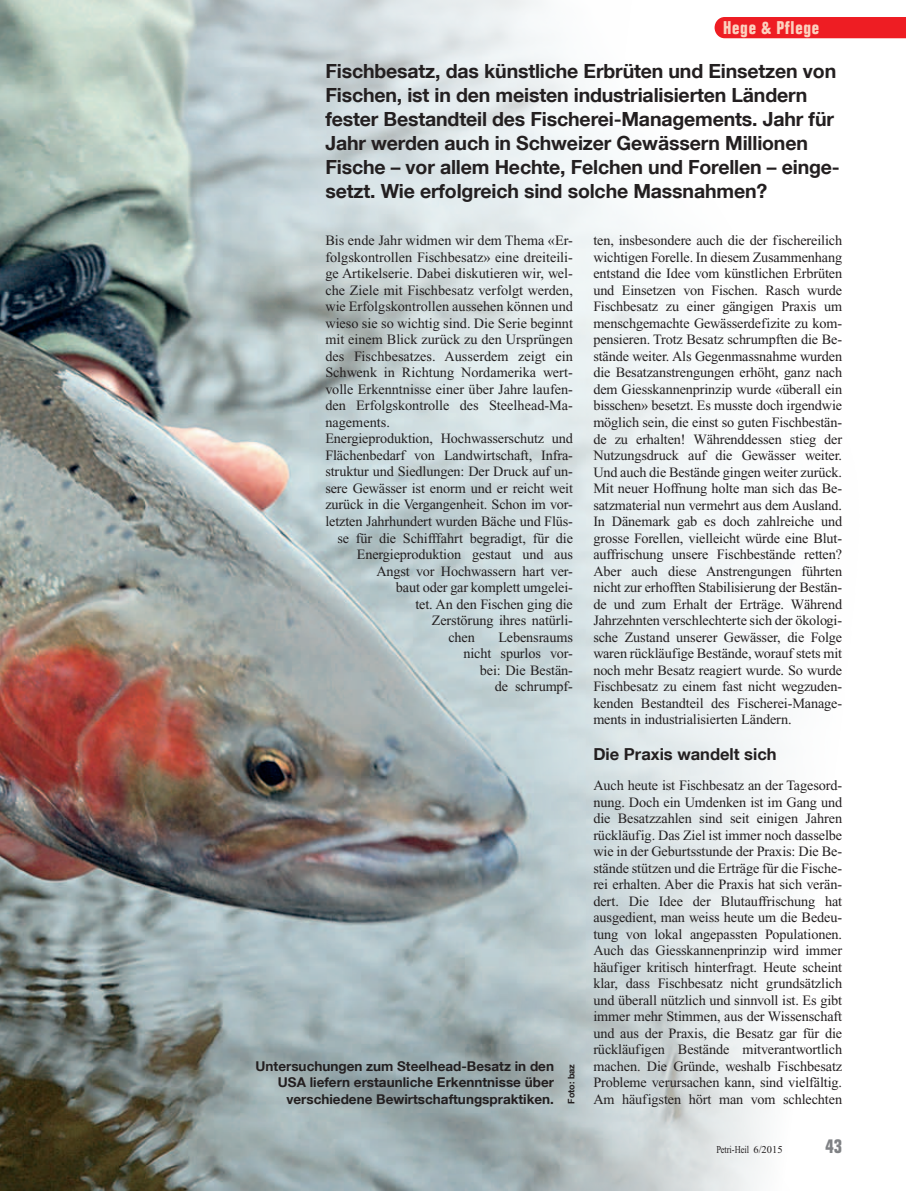
<style>
.page{position:relative;width:906px;height:1191px;background:#fff}
.page>*{position:absolute;margin:0;border:0;box-sizing:border-box;transform-origin:0 0}
.t1{font:700 19.5px/24px "Helvetica Neue LT Com";letter-spacing:-.01em;color:#231f20}
.t2{font:700 condensed 19.5px "Folio Std";color:#808285}
.t3{font:700 condensed 18px "Folio Std";letter-spacing:.04em;color:#fcd2c0}
.t4{font:700 16.5px "Helvetica Neue LT Com";color:#231f20}
.t5{font:14.25px/16.5px "Times";letter-spacing:-.01em;color:#231f20;text-align:justify}
.t6{font:700 13.5px/16.5px "Helvetica Neue LT Com";color:#231f20;text-align:right}
.t7{font:10.5px "Times";color:#231f20;scale:.8 1}
.t8{font:700 9px "Helvetica Neue LT Com";color:#231f20}
</style>
<div class="page">
<img style="left:0;top:0;width:906px;height:1191px">
<div style="left:714px;top:17px;width:192px;height:21px;background:#ee1d23"></div>
<p class="t3" style="left:723px;top:18px;width:98px">Hege &amp; Pflege</p>
<p class="t1" style="left:325px;top:58px;width:516px">Fischbesatz, das künstliche Erbrüten und Einsetzen von Fischen, ist in den meisten industrialisierten Ländern fester Bestandteil des Fischerei-Managements. Jahr für Jahr werden auch in Schweizer Gewässern Millionen Fische – vor allem Hechte, Felchen und Forellen – einge&shy;setzt. Wie erfolgreich sind solche Massnahmen?</p>
<p class="t5" style="left:325px;top:232px;width:249px">Bis ende Jahr widmen wir dem Thema «Er-</p>
<p class="t5" style="left:325px;top:249px;width:249px">folgskontrollen Fischbesatz» eine dreiteili-</p>
<p class="t5" style="left:325px;top:265px;width:249px">ge Artikelserie. Dabei diskutieren wir, wel-</p>
<p class="t5" style="left:325px;top:282px;width:249px">che Ziele mit Fischbesatz verfolgt werden,</p>
<p class="t5" style="left:325px;top:298px;width:249px">wie Erfolgskontrollen aussehen können und</p>
<p class="t5" style="left:325px;top:315px;width:249px">wieso sie so wichtig sind. Die Serie beginnt</p>
<p class="t5" style="left:325px;top:331px;width:249px">mit einem Blick zurück zu den Ursprüngen</p>
<p class="t5" style="left:325px;top:348px;width:249px">des Fischbesatzes. Ausserdem zeigt ein</p>
<p class="t5" style="left:325px;top:364px;width:249px">Schwenk in Richtung Nordamerika wert-</p>
<p class="t5" style="left:325px;top:381px;width:249px">volle Erkenntnisse einer über Jahre laufen-</p>
<p class="t5" style="left:325px;top:397px;width:249px">den Erfolgskontrolle des Steelhead-Ma-</p>
<p class="t5" style="left:325px;top:414px;width:66px">nagements.</p>
<p class="t5" style="left:325px;top:430px;width:249px">Energieproduktion, Hochwasserschutz und</p>
<p class="t5" style="left:325px;top:447px;width:249px">Flächenbedarf von Landwirtschaft, Infra-</p>
<p class="t5" style="left:325px;top:463px;width:249px">struktur und Siedlungen: Der Druck auf un-</p>
<p class="t5" style="left:325px;top:480px;width:249px">sere Gewässer ist enorm und er reicht weit</p>
<p class="t5" style="left:325px;top:496px;width:249px">zurück in die Vergangenheit. Schon im vor-</p>
<p class="t5" style="left:325px;top:513px;width:249px">letzten Jahrhundert wurden Bäche und Flüs-</p>
<p class="t5" style="left:337px;top:529px;width:237px">se für die Schifffahrt begradigt, für die</p>
<p class="t5" style="left:357px;top:546px;width:218px">Energieproduktion gestaut und aus</p>
<p class="t5" style="left:376px;top:562px;width:198px">Angst vor Hochwassern hart ver-</p>
<p class="t5" style="left:396px;top:579px;width:178px">baut oder gar komplett umgelei-</p>
<p class="t5" style="left:415px;top:595px;width:159px">tet. An den Fischen ging die</p>
<p class="t5" style="left:432px;top:612px;width:143px">Zerstörung ihres natürli-</p>
<p class="t5" style="left:448px;top:628px;width:28px">chen</p>
<p class="t5" style="left:463px;top:628px;width:111px;text-align:right">Lebensraums<br>nicht spurlos vor&shy;bei: Die Bestän&shy;de schrumpf-</p>
<p class="t6" style="left:256px;top:1057px;width:300px">Untersuchungen zum Steelhead-Besatz in den<br>USA liefern erstaunliche Erkenntnisse über verschiedene Bewirtschaftungspraktiken.</p>
<p class="t8" style="left:565px;top:1103px;width:41px;rotate:-90deg">Foto: baz</p>
<p class="t5" style="left:593px;top:232px;width:250px">ten, insbesondere auch die der fischereilich wichtigen Forelle. In diesem Zusammenhang entstand die Idee vom künstlichen Erbrüten und Einsetzen von Fischen. Rasch wurde Fischbesatz zu einer gängigen Praxis um menschgemachte Gewässerdefizite zu kom&shy;pensieren. Trotz Besatz schrumpften die Be&shy;stände weiter. Als Gegenmassnahme wurden die Besatzanstrengungen erhöht, ganz nach dem Giesskannenprinzip wurde «überall ein bisschen» besetzt. Es musste doch irgendwie möglich sein, die einst so guten Fischbestän&shy;de zu erhalten! Währenddessen stieg der Nutzungsdruck auf die Gewässer weiter.<br>Und auch die Bestände gingen weiter zurück.<br>Mit neuer Hoffnung holte man sich das Be&shy;satzmaterial nun vermehrt aus dem Ausland.<br>In Dänemark gab es doch zahlreiche und grosse Forellen, vielleicht würde eine Blut&shy;auffrischung unsere Fischbestände retten?<br>Aber auch diese Anstrengungen führten nicht zur erhofften Stabilisierung der Bestän&shy;de und zum Erhalt der Erträge. Während Jahrzehnten verschlechterte sich der ökologi&shy;sche Zustand unserer Gewässer, die Folge waren rückläufige Bestände, worauf stets mit noch mehr Besatz reagiert wurde. So wurde Fischbesatz zu einem fast nicht wegzuden&shy;kenden Bestandteil des Fischerei-Manage&shy;ments in industrialisierten Ländern.</p>
<p class="t4" style="left:593px;top:743px;width:185px">Die Praxis wandelt sich</p>
<p class="t5" style="left:593px;top:777px;width:250px">Auch heute ist Fischbesatz an der Tagesord&shy;nung. Doch ein Umdenken ist im Gang und die Besatzzahlen sind seit einigen Jahren rückläufig. Das Ziel ist immer noch dasselbe wie in der Geburtsstunde der Praxis: Die Be&shy;stände stützen und die Erträge für die Fische&shy;rei erhalten. Aber die Praxis hat sich verän&shy;dert. Die Idee der Blutauffrischung hat ausgedient, man weiss heute um die Bedeu&shy;tung von lokal angepassten Populationen.<br>Auch das Giesskannenprinzip wird immer häufiger kritisch hinterfragt. Heute scheint klar, dass Fischbesatz nicht grundsätzlich und überall nützlich und sinnvoll ist. Es gibt immer mehr Stimmen, aus der Wissenschaft und aus der Praxis, die Besatz gar für die rückläufigen Bestände mitverantwortlich machen. Die Gründe, weshalb Fischbesatz Probleme verursachen kann, sind vielfältig.<br>Am häufigsten hört man vom schlechten</p>
<p class="t7" style="left:716px;top:1144px;width:84px">Petri-Heil 6/2015</p>
<h1 class="t2" style="left:825px;top:1135px;width:18px">43</h1>
</div>
